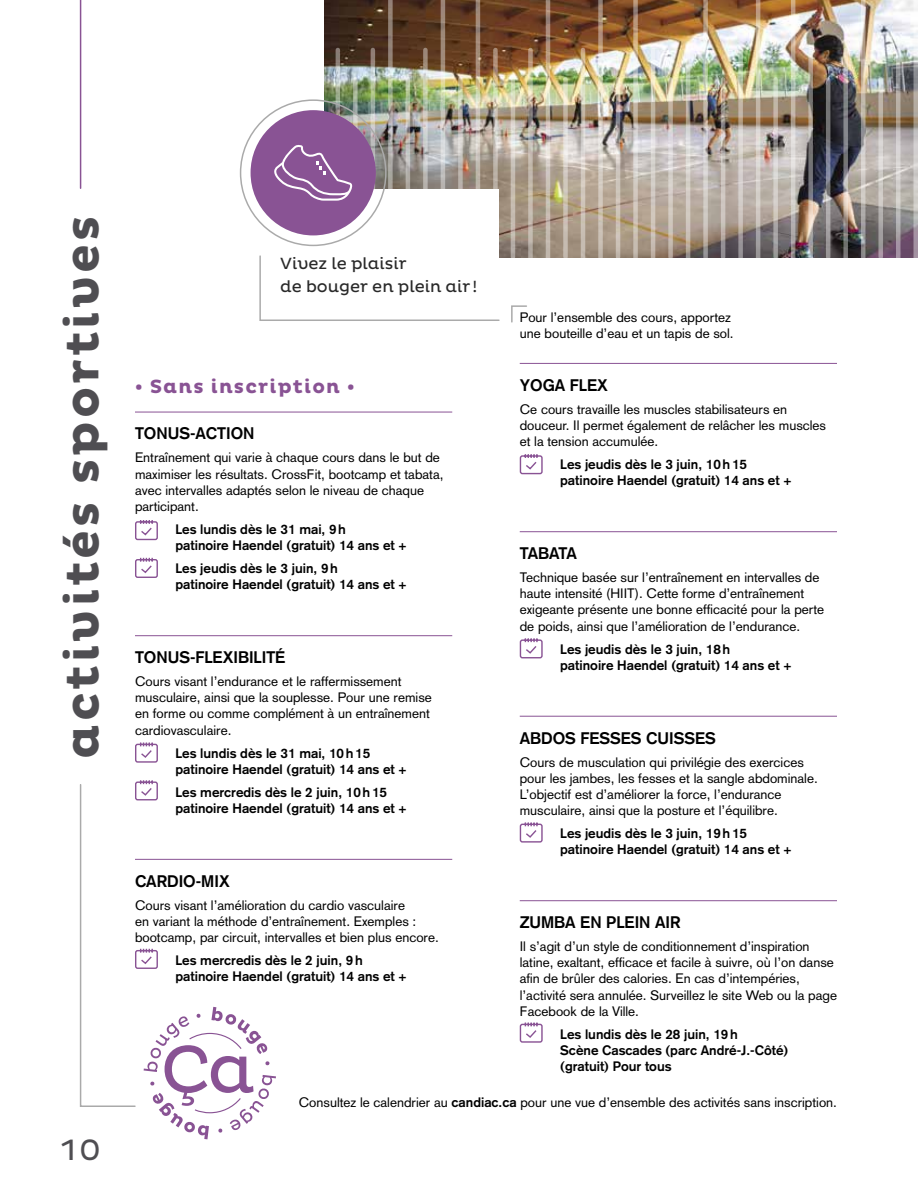
<style>
.page{position:relative;width:918px;height:1188px;background:#fff}
.page>*{position:absolute;margin:0;border:0;box-sizing:border-box;transform-origin:0 0}
.t1{font:700 48px "Pluto";letter-spacing:.06em;color:#4f4e52}
.t2{font:30px "Pluto";color:#4f4e52}
.t3{font:700 19.5px "Pluto";letter-spacing:.06em;color:#895394}
.t4{font:700 16.5px "Akzidenz Grotesk";color:#000}
.t5{font:16.5px/22.5px "Pluto";color:#292929}
.t6{font:13.5px/16.2px "Akzidenz Grotesk";color:#000}
.t7{font:700 13.5px/16.2px "Akzidenz Grotesk";color:#000}
.s1{font-weight:700}
</style>
<div class="page">
<img style="left:324px;top:0;width:590px;height:257px">
<svg style="left:336px;top:50px;width:4px;height:66px"></svg>
<svg style="left:493px;top:50px;width:5px;height:139px"></svg>
<svg style="left:651px;top:50px;width:4px;height:208px"></svg>
<svg style="left:808px;top:50px;width:5px;height:208px"></svg>
<svg style="left:371px;top:50px;width:4px;height:139px"></svg>
<svg style="left:528px;top:50px;width:5px;height:208px"></svg>
<svg style="left:686px;top:50px;width:4px;height:208px"></svg>
<svg style="left:843px;top:50px;width:5px;height:208px"></svg>
<svg style="left:423px;top:50px;width:5px;height:139px"></svg>
<svg style="left:581px;top:50px;width:4px;height:208px"></svg>
<svg style="left:738px;top:50px;width:5px;height:208px"></svg>
<svg style="left:896px;top:50px;width:4px;height:208px"></svg>
<svg style="left:476px;top:0;width:4px;height:189px"></svg>
<svg style="left:633px;top:0;width:5px;height:258px"></svg>
<svg style="left:791px;top:0;width:4px;height:258px"></svg>
<svg style="left:388px;top:0;width:5px;height:189px"></svg>
<svg style="left:546px;top:0;width:4px;height:258px"></svg>
<svg style="left:703px;top:0;width:5px;height:258px"></svg>
<svg style="left:861px;top:0;width:4px;height:258px"></svg>
<svg style="left:441px;top:0;width:4px;height:189px"></svg>
<svg style="left:598px;top:0;width:5px;height:258px"></svg>
<svg style="left:756px;top:0;width:4px;height:258px"></svg>
<svg style="left:914px;top:8px;width:4px;height:250px"></svg>
<svg style="left:458px;top:79px;width:5px;height:110px"></svg>
<svg style="left:616px;top:79px;width:4px;height:178px"></svg>
<svg style="left:773px;top:79px;width:5px;height:178px"></svg>
<svg style="left:353px;top:79px;width:5px;height:49px"></svg>
<svg style="left:511px;top:79px;width:4px;height:178px"></svg>
<svg style="left:668px;top:79px;width:5px;height:178px"></svg>
<svg style="left:826px;top:79px;width:4px;height:178px"></svg>
<svg style="left:406px;top:79px;width:4px;height:110px"></svg>
<svg style="left:563px;top:79px;width:5px;height:178px"></svg>
<svg style="left:721px;top:79px;width:4px;height:178px"></svg>
<svg style="left:878px;top:79px;width:5px;height:178px"></svg>
<hr style="left:80px;top:0;width:1px;height:188px;background:#895394">
<div style="left:210px;top:189px;width:289px;height:132px;background:#fff"></div>
<svg style="left:259px;top:255px;width:241px;height:66px"></svg>
<div style="left:251px;top:110px;width:125px;height:125px;background:#895394;border-radius:50%"></div>
<hr style="left:135px;top:412px;width:317px;height:1px;background:#895394">
<hr style="left:135px;top:635px;width:317px;height:1px;background:#895394">
<hr style="left:135px;top:859px;width:317px;height:1px;background:#895394">
<hr style="left:520px;top:363px;width:317px;height:1px;background:#895394">
<hr style="left:520px;top:531px;width:317px;height:1px;background:#895394">
<hr style="left:520px;top:716px;width:317px;height:1px;background:#895394">
<hr style="left:520px;top:900px;width:317px;height:1px;background:#895394">
<svg style="left:511px;top:305px;width:16px;height:18px"></svg>
<svg style="left:274px;top:145px;width:78px;height:56px"></svg>
<svg style="left:135px;top:520px;width:23px;height:21px"></svg>
<svg style="left:519px;top:454px;width:24px;height:21px"></svg>
<svg style="left:519px;top:638px;width:24px;height:21px"></svg>
<svg style="left:519px;top:822px;width:24px;height:21px"></svg>
<svg style="left:519px;top:1022px;width:24px;height:21px"></svg>
<svg style="left:135px;top:742px;width:23px;height:21px"></svg>
<svg style="left:135px;top:557px;width:23px;height:21px"></svg>
<svg style="left:79px;top:780px;width:197px;height:359px"></svg>
<h1 class="t1" style="left:55px;top:759px;width:544px;rotate:-90deg">activités sportives</h1>
<h2 class="t2" style="left:61px;top:1133px;width:41px">10</h2>
<p class="t5" style="left:280px;top:253px;width:199px">Vivez le plaisir<br>de bouger en plein air !</p>
<h3 class="t3" style="left:135px;top:375px;width:221px">• Sans inscription •</h3>
<p class="t4" style="left:135px;top:424px;width:121px">TONUS-ACTION</p>
<p class="t6" style="left:135px;top:450px;width:310px">Entraînement qui varie à chaque cours dans le but de maximiser les résultats. CrossFit, bootcamp et tabata, avec intervalles adaptés selon le niveau de chaque participant.</p>
<p class="t7" style="left:176px;top:521px;width:233px">Les lundis dès le 31 mai, 9h<br>patinoire Haendel (gratuit) 14 ans et +</p>
<p class="t7" style="left:176px;top:560px;width:233px">Les jeudis dès le 3 juin, 9h<br>patinoire Haendel (gratuit) 14 ans et +</p>
<p class="t4" style="left:135px;top:648px;width:152px">TONUS-FLEXIBILITÉ</p>
<p class="t6" style="left:135px;top:673px;width:298px">Cours visant l’endurance et le raffermissement musculaire, ainsi que la souplesse. Pour une remise en forme ou comme complément à un entraînement cardiovasculaire.</p>
<p class="t7" style="left:176px;top:745px;width:233px">Les lundis dès le 31 mai, 10h15 patinoire Haendel (gratuit) 14 ans et +</p>
<p class="t7" style="left:176px;top:784px;width:233px">Les mercredis dès le 2 juin, 10h15 patinoire Haendel (gratuit) 14 ans et +</p>
<p class="t4" style="left:135px;top:871px;width:96px">CARDIO-MIX</p>
<p class="t6" style="left:135px;top:897px;width:305px">Cours visant l’amélioration du cardio vasculaire<br>en variant la méthode d’entraînement. Exemples : bootcamp, par circuit, intervalles et bien plus encore.</p>
<p class="t7" style="left:176px;top:952px;width:233px">Les mercredis dès le 2 juin, 9h patinoire Haendel (gratuit) 14 ans et +</p>
<p class="t6" style="left:520px;top:309px;width:215px">Pour l’ensemble des cours, apportez une bouteille d’eau et un tapis de sol.</p>
<p class="t4" style="left:520px;top:375px;width:90px">YOGA FLEX</p>
<p class="t6" style="left:520px;top:401px;width:308px">Ce cours travaille les muscles stabilisateurs en douceur. Il permet également de relâcher les muscles et la tension accumulée.</p>
<p class="t7" style="left:560px;top:456px;width:233px">Les jeudis dès le 3 juin, 10h15 patinoire Haendel (gratuit) 14 ans et +</p>
<p class="t4" style="left:520px;top:544px;width:59px">TABATA</p>
<p class="t6" style="left:520px;top:569px;width:306px">Technique basée sur l’entraînement en intervalles de haute intensité (HIIT). Cette forme d’entraînement exigeante présente une bonne efficacité pour la perte de poids, ainsi que l’amélioration de l’endurance.</p>
<p class="t7" style="left:560px;top:641px;width:233px">Les jeudis dès le 3 juin, 18h<br>patinoire Haendel (gratuit) 14 ans et +</p>
<p class="t4" style="left:520px;top:728px;width:198px">ABDOS FESSES CUISSES</p>
<p class="t6" style="left:520px;top:754px;width:300px">Cours de musculation qui privilégie des exercices pour les jambes, les fesses et la sangle abdominale.<br>L’objectif est d’améliorer la force, l’endurance musculaire, ainsi que la posture et l’équilibre.</p>
<p class="t7" style="left:560px;top:825px;width:233px">Les jeudis dès le 3 juin, 19h15 patinoire Haendel (gratuit) 14 ans et +</p>
<p class="t4" style="left:520px;top:913px;width:162px">ZUMBA EN PLEIN AIR</p>
<p class="t6" style="left:520px;top:938px;width:319px">Il s’agit d’un style de conditionnement d’inspiration latine, exaltant, efficace et facile à suivre, où l’on danse afin de brûler des calories. En cas d’intempéries, l’activité sera annulée. Surveillez le site Web ou la page Facebook de la Ville.</p>
<p class="t7" style="left:560px;top:1026px;width:230px">Les lundis dès le 28 juin, 19h<br>Scène Cascades (parc André-J.-Côté) (gratuit) Pour tous</p>
<p class="t6" style="left:299px;top:1094px;width:540px">Consultez le calendrier au <span class="s1">candiac.ca</span> pour une vue d’ensemble des activités sans inscription.</p>
</div>
